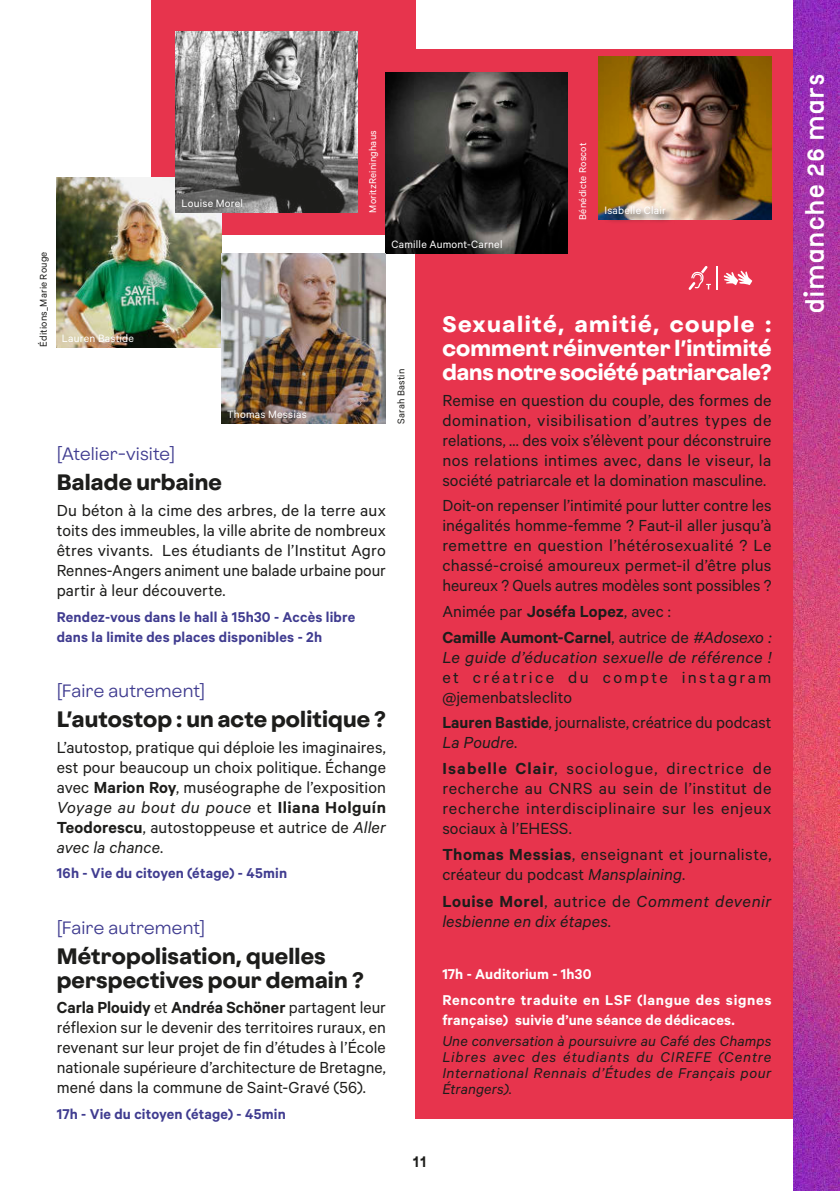
<style>
.page{position:relative;width:840px;height:1191px;background:#fff}
.page>*{position:absolute;margin:0;border:0;box-sizing:border-box;transform-origin:0 0}
.t1{font:27px "Turfu";letter-spacing:.005em;color:#fff}
.t2{font:700 20px/24px "Oldschool Grotesk";letter-spacing:.01em;color:#1d1d1b}
.t3{font:700 20px/24px "Oldschool Grotesk";color:#fff;text-align:justify}
.t4{font:18px/20px "Calibre";letter-spacing:.005em;color:#1d1d1b;text-align:justify}
.t5{font:italic 18px/20px "Calibre";letter-spacing:.02em;color:#1d1d1b}
.t6{font:600 18px/25.6px "Calibre";letter-spacing:-.005em;color:#1d1d1b}
.t7{font:18px/20px "Calibre";letter-spacing:.12em;color:#1d1d1b}
.t8{font:18px "Turfu";color:#1d1d1b}
.t9{font:600 16px/20px "Calibre";letter-spacing:.01em;color:#403c90}
.t10{font:italic 16px/16px "Calibre";letter-spacing:.03em;color:#1d1d1b;text-align:justify}
.t11{font:600 16px/25.6px "Calibre";letter-spacing:.035em;color:#fff}
.t12{font:300 16px "Oldschool Grotesk";letter-spacing:.01em;color:#403c90}
.t13{font:600 16px "Calibre";letter-spacing:.015em;color:#fff}
.t14{font:12px "Calibre";letter-spacing:.02em;color:#fff}
.t15{font:11px "Calibre";letter-spacing:.02em;color:#fff}
.t16{font:11px "Calibre";letter-spacing:.015em;color:#1d1d1b}
.s1{font-weight:600}
.s2{font-style:italic}
.s3{font-weight:400}
.s4{font-weight:400;font-style:italic}
.s5{font-weight:600;font-style:normal}
.s6{font-style:normal}
</style>
<div class="page">
<div style="left:415px;top:49px;width:382px;height:1070px;background:#e7344d"></div>
<div style="left:151px;top:0;width:264px;height:234px;background:#e7344d"></div>
<img style="left:793px;top:0;width:46px;height:1191px">
<svg style="left:688px;top:266px;width:22px;height:24px"></svg>
<svg style="left:723px;top:270px;width:28px;height:16px"></svg>
<svg style="left:716px;top:266px;width:1px;height:24px"></svg>
<img style="left:386px;top:72px;width:181px;height:181px">
<img style="left:56px;top:177px;width:165px;height:170px">
<img style="left:598px;top:57px;width:173px;height:163px">
<svg style="left:603px;top:205px;width:71px;height:17px"></svg>
<img style="left:221px;top:254px;width:165px;height:170px">
<img style="left:176px;top:31px;width:181px;height:182px">
<p class="t14" style="left:181px;top:197px;width:63px">Louise Morel</p>
<p class="t15" style="left:367px;top:213px;width:84px;rotate:-90deg">MoritzReininghaus</p>
<p class="t15" style="left:577px;top:220px;width:79px;rotate:-90deg">Bénédicte Roscot</p>
<p class="t14" style="left:604px;top:205px;width:63px">Isabelle Clair</p>
<p class="t16" style="left:38px;top:347px;width:97px;rotate:-90deg">Éditions_Marie Rouge</p>
<p class="t14" style="left:391px;top:238px;width:112px">Camille Aumont-Carnel</p>
<p class="t14" style="left:62px;top:332px;width:73px">Lauren Bastide</p>
<p class="t14" style="left:227px;top:408px;width:81px">Thomas Messias</p>
<p class="t12" style="left:57px;top:446px;width:120px">[Atelier-visite]</p>
<p class="t2" style="left:57px;top:472px;width:167px">Balade urbaine</p>
<p class="t4" style="left:57px;top:500px;width:330px">Du béton à la cime des arbres, de la terre aux toits des immeubles, la ville abrite de nombreux êtres vivants. Les étudiants de l’Institut Agro Rennes-Angers animent une balade urbaine pour partir à leur découverte.</p>
<p class="t9" style="left:57px;top:606px;width:300px">Rendez-vous dans le hall à 15h30 - Accès libre dans la limite des places disponibles - 2h</p>
<p class="t12" style="left:57px;top:683px;width:150px">[Faire autrement]</p>
<p class="t2" style="left:57px;top:708px;width:330px">L’autostop : un acte politique ?</p>
<p class="t4" style="left:57px;top:737px;width:330px">L’autostop, pratique qui déploie les imaginaires, est pour beaucoup un choix politique. Échange avec <span class="s1">Marion Roy</span>, muséographe de l’exposition <span class="s2">Voyage au bout du pouce</span> et <span class="s1">Iliana Holguín Teodorescu</span>, autostoppeuse et autrice de <span class="s2">Aller avec la chance</span>.</p>
<p class="t9" style="left:57px;top:863px;width:232px">16h - Vie du citoyen (étage) - 45min</p>
<p class="t12" style="left:57px;top:920px;width:150px">[Faire autrement]</p>
<p class="t2" style="left:57px;top:945px;width:308px">Métropolisation, quelles perspectives pour demain ?</p>
<p class="t4" style="left:57px;top:997px;width:330px"><span class="s1">Carla Plouidy</span> et <span class="s1">Andréa Schöner</span> partagent leur réflexion sur le devenir des territoires ruraux, en revenant sur leur projet de fin d’études à l’École nationale supérieure d’architecture de Bretagne, mené dans la commune de Saint-Gravé (56).</p>
<p class="t9" style="left:57px;top:1104px;width:230px">17h - Vie du citoyen (étage) - 45min</p>
<p class="t16" style="left:395px;top:424px;width:57px;rotate:-90deg">Sarah Bastin</p>
<p class="t3" style="left:442px;top:314px;width:330px">Sexualité, amitié, couple : comment réinventer l’intimité dans notre société patriarcale?</p>
<p class="t4" style="left:442px;top:390px;width:330px">Remise en question du couple, des formes de domination, visibilisation d’autres types de relations, ... des voix s’élèvent pour déconstruire nos relations intimes avec, dans le viseur, la société patriarcale et la domination masculine.</p>
<p class="t4" style="left:442px;top:496px;width:330px">Doit-on repenser l’intimité pour lutter contre les inégalités homme-femme ? Faut-il aller jusqu’à remettre en question l’hétérosexualité ? Le chassé-croisé amoureux permet-il d’être plus heureux ? Quels autres modèles sont possibles ?</p>
<p class="t6" style="left:442px;top:599px;width:330px"><span class="s3">Animée par</span> Joséfa Lopez<span class="s3">, avec :<br></span>Camille Aumont-Carnel<span class="s3">, autrice de</span> <span class="s4">#Adosexo :</span></p>
<p class="t5" style="left:442px;top:647px;width:330px">Le guide d’éducation sexuelle de référence !</p>
<p class="t7" style="left:442px;top:667px;width:330px">et créatrice du compte instagram @jemenbatsleclito</p>
<p class="t4" style="left:442px;top:713px;width:330px"><span class="s1">Lauren Bastide</span>, journaliste, créatrice du podcast<br><span class="s2">La Poudre</span>.</p>
<p class="t4" style="left:442px;top:758px;width:330px"><span class="s1">Isabelle Clair</span>, sociologue, directrice de recherche au CNRS au sein de l’institut de recherche interdisciplinaire sur les enjeux sociaux à l’EHESS.</p>
<p class="t4" style="left:442px;top:844px;width:330px"><span class="s1">Thomas Messias</span>, enseignant et journaliste, créateur du podcast <span class="s2">Mansplaining</span>.</p>
<p class="t5" style="left:442px;top:892px;width:330px"><span class="s5">Louise Morel</span><span class="s6">, autrice de</span> Comment devenir lesbienne en dix étapes<span class="s6">.</span></p>
<p class="t11" style="left:442px;top:961px;width:330px">17h - Auditorium - 1h30<br>Rencontre traduite en LSF (langue des signes</p>
<p class="t13" style="left:442px;top:1011px;width:294px">française) suivie d’une séance de dédicaces.</p>
<p class="t10" style="left:442px;top:1033px;width:330px">Une conversation à poursuivre au Café des Champs Libres avec des étudiants du CIREFE (Centre International Rennais d’Études de Français pour Étrangers).</p>
<p class="t8" style="left:412px;top:1153px;width:16px">11</p>
<h1 class="t1" style="left:803px;top:314px;width:241px;rotate:-90deg">dimanche 26 mars</h1>
</div>
